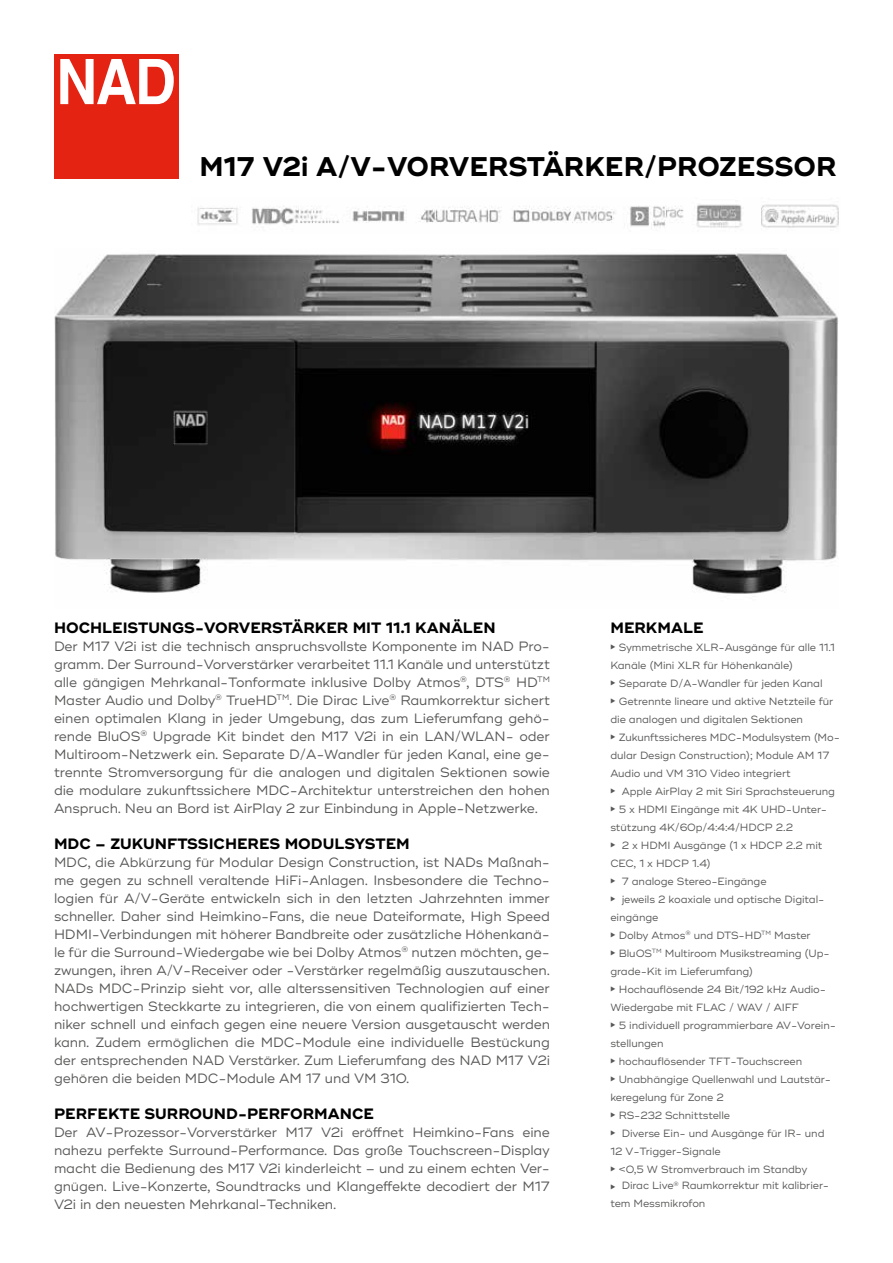
<style>
.page{position:relative;width:893px;height:1263px;background:#fff}
.page>*{position:absolute;margin:0;border:0;box-sizing:border-box;transform-origin:0 0}
.t1{font:700 27px "Ridley Grotesk";color:#000}
.t2{font:700 15px "Ridley Grotesk";color:#000}
.t3{font:13.5px/18px "Ridley Grotesk";letter-spacing:-.01em;color:#575756;text-align:justify}
.t4{font:10.5px/18px "Ridley Grotesk";letter-spacing:-.01em;color:#575756}
</style>
<div class="page">
<img style="left:197px;top:204px;width:642px;height:24px">
<img style="left:54px;top:253px;width:784px;height:344px">
<div style="left:54px;top:54px;width:125px;height:125px;background:#e42313"></div>
<svg style="left:60px;top:59px;width:114px;height:45px"></svg>
<h1 class="t1" style="left:199px;top:150px;width:639px">M17 V2i A/V-VORVERSTÄRKER/PROZESSOR</h1>
<p class="t2" style="left:54px;top:618px;width:443px">HOCHLEISTUNGS-VORVERSTÄRKER MIT 11.1 KANÄLEN</p>
<p class="t3" style="left:54px;top:637px;width:497px">Der M17 V2i ist die technisch anspruchsvollste Komponente im NAD Pro&shy;gramm. Der Surround-Vorverstärker verarbeitet 11.1 Kanäle und unterstützt alle gängigen Mehrkanal-Tonformate inklusive Dolby Atmos<sup>®</sup>, DTS<sup>®</sup> HD<sup>TM </sup>Master Audio und Dolby<sup>®</sup> TrueHD<sup>TM</sup>. Die Dirac Live<sup>®</sup> Raumkorrektur sichert einen optimalen Klang in jeder Umgebung, das zum Lieferumfang gehö&shy;rende BluOS<sup>®</sup> Upgrade Kit bindet den M17 V2i in ein LAN/WLAN- oder Multiroom-Netzwerk ein. Separate D/A-Wandler für jeden Kanal, eine ge&shy;trennte Stromversorgung für die analogen und digitalen Sektionen sowie die modulare zukunftssichere MDC-Architektur unterstreichen den hohen Anspruch. Neu an Bord ist AirPlay 2 zur Einbindung in Apple-Netzwerke.</p>
<p class="t2" style="left:54px;top:834px;width:357px">MDC – ZUKUNFTSSICHERES MODULSYSTEM</p>
<p class="t3" style="left:54px;top:853px;width:497px">MDC, die Abkürzung für Modular Design Construction, ist NADs Maßnah&shy;me gegen zu schnell veraltende HiFi-Anlagen. Insbesondere die Techno&shy;logien für A/V-Geräte entwickeln sich in den letzten Jahrzehnten immer schneller. Daher sind Heimkino-Fans, die neue Dateiformate, High Speed HDMI-Verbindungen mit höherer Bandbreite oder zusätzliche Höhenkanä&shy;le für die Surround-Wiedergabe wie bei Dolby Atmos<sup>®</sup> nutzen möchten, ge&shy;zwungen, ihren A/V-Receiver oder -Verstärker regelmäßig auszutauschen.<br>NADs MDC-Prinzip sieht vor, alle alterssensitiven Technologien auf einer hochwertigen Steckkarte zu integrieren, die von einem qualifizierten Tech&shy;niker schnell und einfach gegen eine neuere Version ausgetauscht werden kann. Zudem ermöglichen die MDC-Module eine individuelle Bestückung der entsprechenden NAD Verstärker. Zum Lieferumfang des NAD M17 V2i gehören die beiden MDC-Module AM 17 und VM 310.</p>
<p class="t2" style="left:54px;top:1104px;width:321px">PERFEKTE SURROUND-PERFORMANCE</p>
<p class="t3" style="left:54px;top:1123px;width:497px">Der AV-Prozessor-Vorverstärker M17 V2i eröffnet Heimkino-Fans eine nahezu perfekte Surround-Performance. Das große Touchscreen-Display macht die Bedienung des M17 V2i kinderleicht – und zu einem echten Ver&shy;gnügen. Live-Konzerte, Soundtracks und Klangeffekte decodiert der M17<br>V2i in den neuesten Mehrkanal-Techniken.</p>
<p class="t2" style="left:610px;top:618px;width:95px">MERKMALE</p>
<p class="t4" style="left:610px;top:638px;width:226px">◆ Symmetrische XLR-Ausgänge für alle 11.1<br>Kanäle (Mini XLR für Höhenkanäle)</p>
<p class="t4" style="left:610px;top:674px;width:214px">◆ Separate D/A-Wandler für jeden Kanal</p>
<p class="t4" style="left:610px;top:692px;width:224px">◆ Getrennte lineare und aktive Netzteile für die analogen und digitalen Sektionen</p>
<p class="t4" style="left:610px;top:728px;width:231px">◆ Zukunftssicheres MDC-Modulsystem (Mo&shy;dular Design Construction); Module AM 17<br>Audio und VM 310 Video integriert</p>
<p class="t4" style="left:610px;top:782px;width:226px">◆ Apple AirPlay 2 mit Siri Sprachsteuerung</p>
<p class="t4" style="left:610px;top:800px;width:218px">◆ 5 x HDMI Eingänge mit 4K UHD-Unter&shy;stützung 4K/60p/4:4:4/HDCP 2.2</p>
<p class="t4" style="left:610px;top:836px;width:214px">◆ 2 x HDMI Ausgänge (1 x HDCP 2.2 mit<br>CEC, 1 x HDCP 1.4)</p>
<p class="t4" style="left:610px;top:872px;width:158px">◆ 7 analoge Stereo-Eingänge</p>
<p class="t4" style="left:610px;top:890px;width:216px">◆ jeweils 2 koaxiale und optische Digital&shy;eingänge</p>
<p class="t4" style="left:610px;top:926px;width:202px">◆ Dolby Atmos<sup>®</sup> und DTS-HD<sup>TM</sup> Master</p>
<p class="t4" style="left:610px;top:944px;width:221px">◆ BluOS<sup>TM</sup> Multiroom Musikstreaming (Up&shy;grade-Kit im Lieferumfang)</p>
<p class="t4" style="left:610px;top:980px;width:217px">◆ Hochauflösende 24 Bit/192 kHz Audio-<br>Wiedergabe mit FLAC / WAV / AIFF</p>
<p class="t4" style="left:610px;top:1016px;width:227px">◆ 5 individuell programmierbare AV-Vorein&shy;stellungen</p>
<p class="t4" style="left:610px;top:1052px;width:193px">◆ hochauflösender TFT-Touchscreen</p>
<p class="t4" style="left:610px;top:1070px;width:222px">◆ Unabhängige Quellenwahl und Lautstär&shy;keregelung für Zone 2</p>
<p class="t4" style="left:610px;top:1106px;width:121px">◆ RS-232 Schnittstelle</p>
<p class="t4" style="left:610px;top:1124px;width:216px">◆ Diverse Ein- und Ausgänge für IR- und<br>12 V-Trigger-Signale</p>
<p class="t4" style="left:610px;top:1160px;width:198px">◆ &lt;0,5 W Stromverbrauch im Standby</p>
<p class="t4" style="left:610px;top:1177px;width:220px">◆ Dirac Live<sup>®</sup> Raumkorrektur mit kalibrier&shy;tem Messmikrofon</p>
</div>
